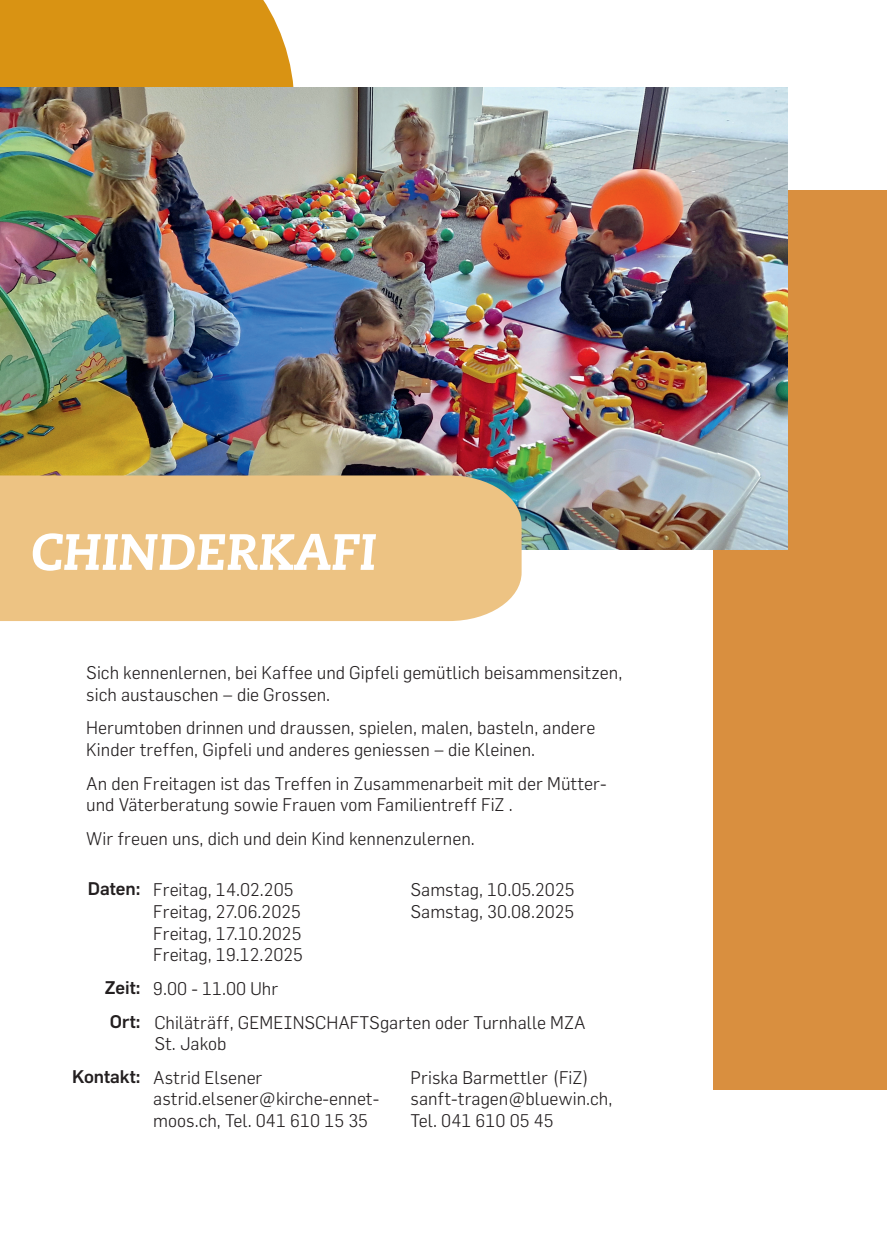
<style>
.page{position:relative;width:887px;height:1257px;background:#fff}
.page>*{position:absolute;margin:0;border:0;box-sizing:border-box;transform-origin:0 0}
.t1{font:italic 800 51px "Caecilia";color:#fff}
.t2{font:300 18px/21.6px "Flama";color:#231f20}
.t3{font:500 18px/33.8px "Flama";color:#231f20}
</style>
<div class="page">
<div style="left:713px;top:191px;width:174px;height:899px;background:#d98f3f"></div>
<div style="left:0;top:0;width:294px;height:87px;background:#d99313"></div>
<img style="left:0;top:87px;width:788px;height:463px">
<div style="left:0;top:475px;width:522px;height:146px;background:#edc383"></div>
<h1 class="t1" style="left:31px;top:522px;width:347px">CHINDERKAFI</h1>
<p class="t2" style="left:86px;top:661px;width:538px">Sich kennenlernen, bei Kaffee und Gipfeli gemütlich beisammensitzen, sich austauschen – die Grossen.</p>
<p class="t2" style="left:86px;top:717px;width:510px">Herumtoben drinnen und draussen, spielen, malen, basteln, andere<br>Kinder treffen, Gipfeli und anderes geniessen – die Kleinen.</p>
<p class="t2" style="left:86px;top:772px;width:522px">An den Freitagen ist das Treffen in Zusammenarbeit mit der Mütter&shy;und Väterberatung sowie Frauen vom Familientreff FiZ .</p>
<p class="t2" style="left:86px;top:827px;width:390px">Wir freuen uns, dich und dein Kind kennenzulernen.</p>
<p class="t3" style="left:88px;top:872px;width:54px">Daten:</p>
<p class="t2" style="left:410px;top:878px;width:165px">Samstag, 10.05.2025<br>Samstag, 30.08.2025</p>
<p class="t2" style="left:153px;top:879px;width:151px">Freitag, 14.02.205<br>Freitag, 27.06.2025<br>Freitag, 17.10.2025<br>Freitag, 19.12.2025</p>
<p class="t2" style="left:153px;top:977px;width:127px">9.00 - 11.00 Uhr</p>
<p class="t3" style="left:105px;top:970px;width:37px">Zeit:<br>Ort:</p>
<p class="t2" style="left:154px;top:1011px;width:433px">Chiläträff, GEMEINSCHAFTSgarten oder Turnhalle MZA<br>St. Jakob</p>
<p class="t3" style="left:72px;top:1059px;width:70px">Kontakt:</p>
<p class="t2" style="left:153px;top:1066px;width:228px">Astrid Elsener astrid.elsener@kirche-ennet&shy;moos.ch, Tel. 041 610 15 35</p>
<p class="t2" style="left:410px;top:1066px;width:203px">Priska Barmettler (FiZ) sanft-tragen@bluewin.ch,<br>Tel. 041 610 05 45</p>
</div>
